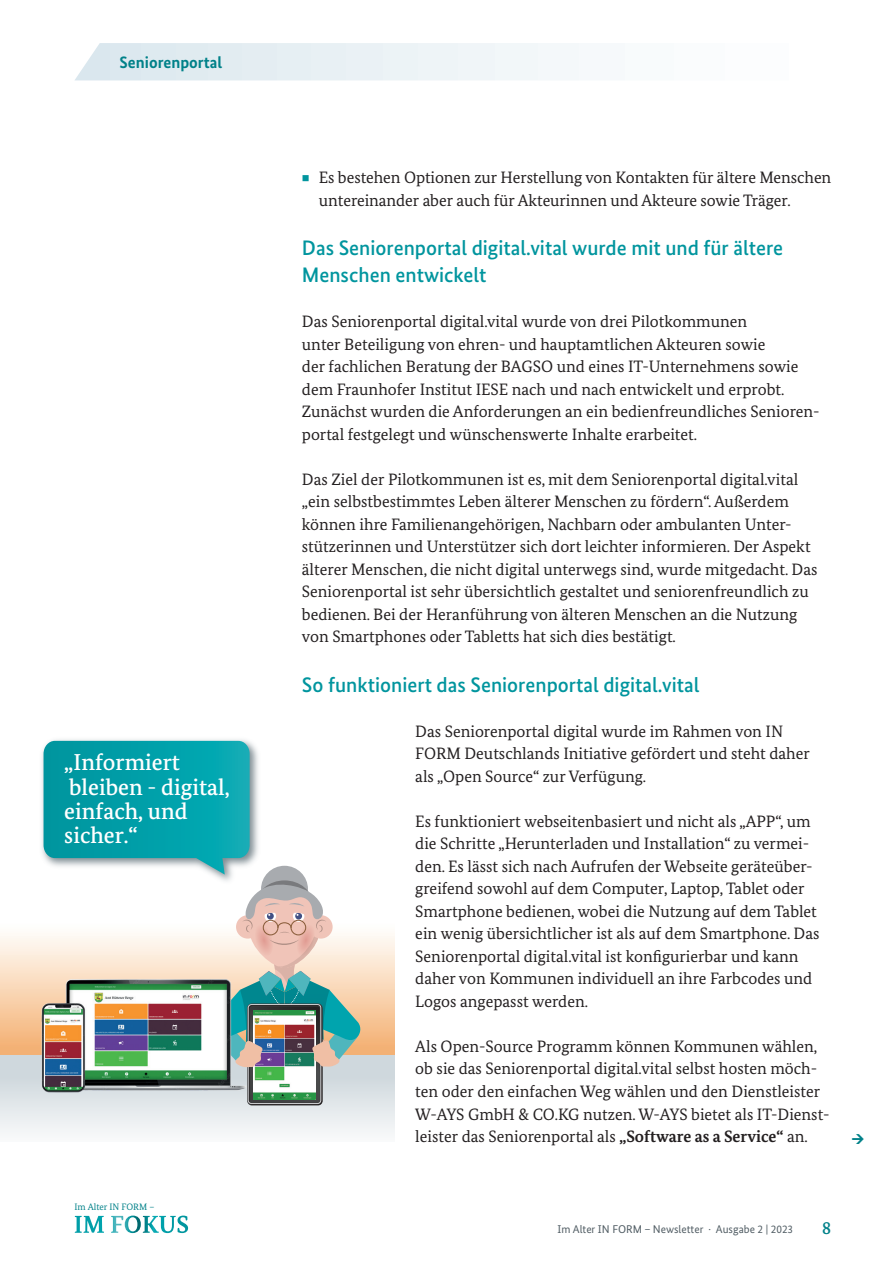
<style>
.page{position:relative;width:893px;height:1263px;background:#fff}
.page>*{position:absolute;margin:0;border:0;box-sizing:border-box;transform-origin:0 0}
.t1{font:500 22.95px/24.3px "Bundes Serif";color:#fff}
.t2{font:500 21px/27px "Bundes Sans";color:#00959e}
.t3{font:500 18px "Bundes Serif";color:#008189}
.t4{font:16.5px/22.5px "Bundes Serif";color:#231f20}
.t5{font:700 16.5px "Bundes Sans";color:#008189}
.t6{font:11.25px "Bundes Sans";color:#525e65}
.t7{font:9.3px "Bundes Serif";color:#008189}
.s1{color:#00959e}
.s2{font-weight:700}
</style>
<div class="page">
<svg style="left:75px;top:1216px;width:29px;height:17px"></svg>
<svg style="left:111px;top:1215px;width:77px;height:18px"></svg>
<svg style="left:75px;top:43px;width:504px;height:37px"></svg>
<div style="left:0;top:921px;width:394px;height:135px;background:linear-gradient(to bottom,#fff,#f3ad6d)"></div>
<div style="left:261px;top:866px;width:47px;height:47px;background:#a8abaf;border-radius:50%"></div>
<svg style="left:256px;top:880px;width:57px;height:47px"></svg>
<div style="left:0;top:1055px;width:394px;height:87px;background:linear-gradient(to bottom,#c6d1d7,#f7f8f9)"></div>
<svg style="left:192px;top:884px;width:185px;height:220px"></svg>
<img style="left:32px;top:961px;width:217px;height:142px">
<img style="left:42px;top:739px;width:221px;height:149px">
<svg style="left:44px;top:741px;width:206px;height:133px;background:#1ba7b0"></svg>
<p class="t5" style="left:120px;top:52px;width:104px">Seniorenportal</p>
<h1 class="t1" style="left:64px;top:750px;width:167px">„Informiert bleiben - digital, einfach, und sicher.“</h1>
<p class="t7" style="left:74px;top:1201px;width:81px">Im Alter IN FORM –</p>
<p class="t4" style="left:319px;top:166px;width:514px;text-indent:-17px"><span class="s1">■</span> Es bestehen Optionen zur Herstellung von Kontakten für ältere Menschen untereinander aber auch für Akteurinnen und Akteure sowie Träger.</p>
<p class="t2" style="left:302px;top:234px;width:483px">Das Seniorenportal digital.vital wurde mit und für ältere<br>Menschen entwickelt</p>
<p class="t4" style="left:302px;top:310px;width:519px">Das Seniorenportal digital.vital wurde von drei Pilotkommunen<br>unter Beteiligung von ehren- und hauptamtlichen Akteuren sowie<br>der fachlichen Beratung der BAGSO und eines IT-Unternehmens sowie dem Fraunhofer Institut IESE nach und nach entwickelt und erprobt.<br>Zunächst wurden die Anforderungen an ein bedienfreundliches Senioren&shy;portal festgelegt und wünschenswerte Inhalte erarbeitet.</p>
<p class="t4" style="left:302px;top:468px;width:517px">Das Ziel der Pilotkommunen ist es, mit dem Seniorenportal digital.vital „ein selbstbestimmtes Leben älterer Menschen zu fördern“. Außerdem können ihre Familienangehörigen, Nachbarn oder ambulanten Unter&shy;stützerinnen und Unterstützer sich dort leichter informieren. Der Aspekt älterer Menschen, die nicht digital unterwegs sind, wurde mitgedacht. Das Seniorenportal ist sehr übersichtlich gestaltet und seniorenfreundlich zu bedienen. Bei der Heranführung von älteren Menschen an die Nutzung von Smartphones oder Tabletts hat sich dies bestätigt.</p>
<p class="t2" style="left:302px;top:671px;width:399px">So funktioniert das Seniorenportal digital.vital</p>
<p class="t4" style="left:415px;top:720px;width:396px">Das Seniorenportal digital wurde im Rahmen von IN<br>FORM Deutschlands Initiative gefördert und steht daher als „Open Source“ zur Verfügung.</p>
<p class="t4" style="left:415px;top:810px;width:406px">Es funktioniert webseitenbasiert und nicht als „APP“, um die Schritte „Herunterladen und Installation“ zu vermei&shy;den. Es lässt sich nach Aufrufen der Webseite geräteüber&shy;greifend sowohl auf dem Computer, Laptop, Tablet oder Smartphone bedienen, wobei die Nutzung auf dem Tablet ein wenig übersichtlicher ist als auf dem Smartphone. Das Seniorenportal digital.vital ist konfigurierbar und kann daher von Kommunen individuell an ihre Farbcodes und Logos angepasst werden.</p>
<p class="t4" style="left:415px;top:1035px;width:416px">Als Open-Source Programm können Kommunen wählen, ob sie das Seniorenportal digital.vital selbst hosten möch&shy;ten oder den einfachen Weg wählen und den Dienstleister W-AYS GmbH &amp; CO.KG nutzen. W-AYS bietet als IT-Dienst&shy;leister das Seniorenportal als <span class="s2">„Software as a Service“</span> an.</p>
<p class="t6" style="left:558px;top:1222px;width:237px">Im Alter IN FORM – Newsletter · Ausgabe 2 | 2023</p>
<p class="t3" style="left:822px;top:1217px;width:10px">8</p>
</div>
